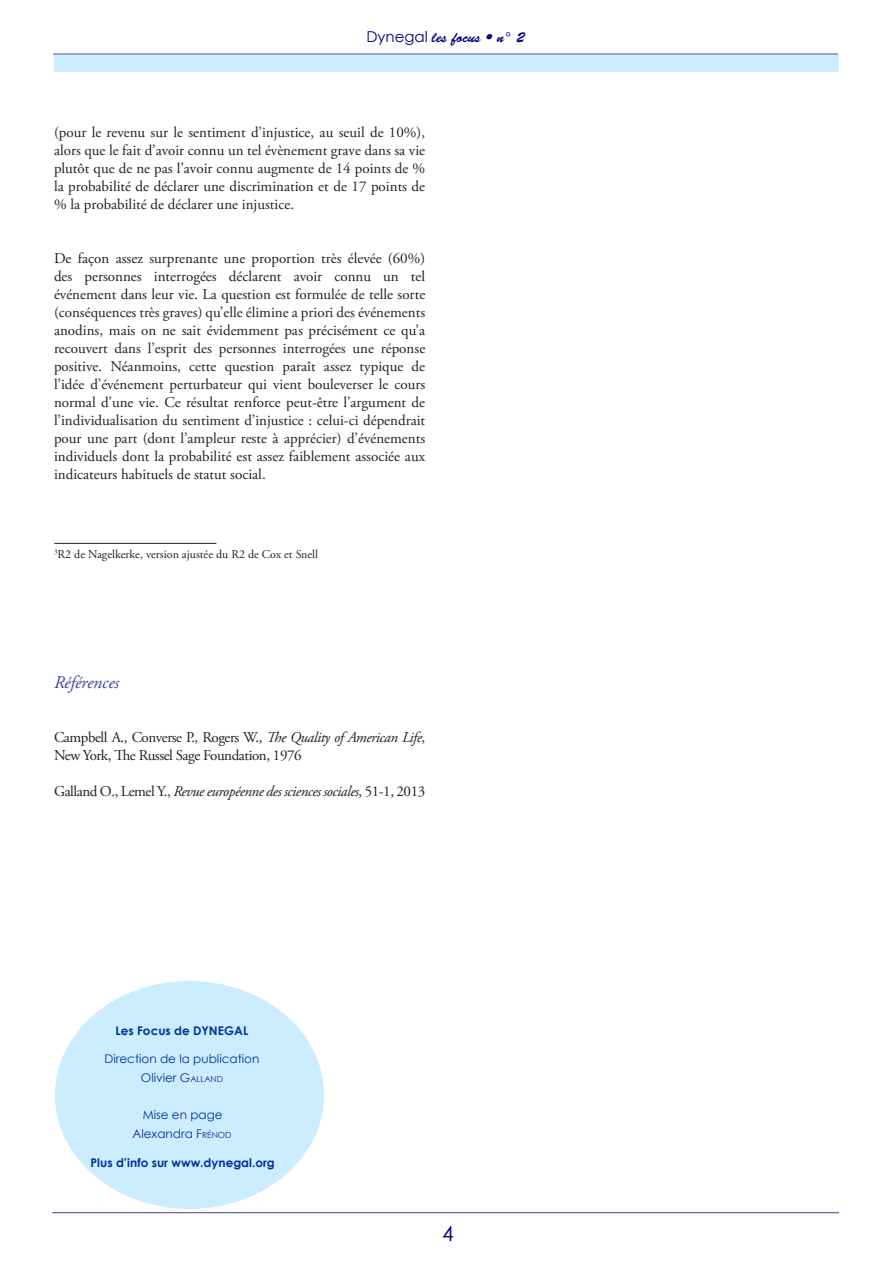
<style>
.page{position:relative;width:893px;height:1263px;background:#fff}
.page>*{position:absolute;margin:0;border:0;box-sizing:border-box;transform-origin:0 0}
.t1{font:21px "Century Gothic";color:#000080}
.t2{font:italic 18px "Adobe Garamond Pro";color:#3d439b}
.t3{font:15px/18px "Adobe Garamond Pro";color:#231f20;text-align:justify}
.t4{font:15px/18px "Adobe Garamond Pro";letter-spacing:-.03em;color:#231f20}
.t5{font:italic 15px "Adobe Garamond Pro";letter-spacing:-.03em;color:#231f20}
.t6{font:15px "Brush Script Std";color:#000080}
.t7{font:12px "Century Gothic";color:#039}
.t8{font:12px "Adobe Garamond Pro";color:#231f20}
.t9{font:700 12px "Century Gothic";color:#039}
.s1{font-family:"Century Gothic"}
.s2{font-style:italic}
.s3{font-style:normal}
.s4{font-style:inherit}
.s5{font-size:8.4px}
</style>
<div class="page">
<hr style="left:53px;top:54px;width:785px;height:1px;background:#40439b">
<hr style="left:52px;top:1212px;width:787px;height:1px;background:#40439b">
<div style="left:54px;top:55px;width:785px;height:17px;background:#ccecff"></div>
<hr style="left:54px;top:543px;width:162px;height:1px;background:#231f20">
<div style="left:55px;top:981px;width:269px;height:228px;background:#ccecff;border-radius:50%"></div>
<p class="t6" style="left:366px;top:29px;width:160px"><span class="s1">Dynegal</span> les focus • n° 2</p>
<p class="t3" style="left:54px;top:124px;width:373px">(pour le revenu sur le sentiment d’injustice, au seuil de 10%), alors que le fait d’avoir connu un tel évènement grave dans sa vie plutôt que de ne pas l’avoir connu augmente de 14 points de % la probabilité de déclarer une discrimination et de 17 points de % la probabilité de déclarer une injustice.</p>
<p class="t3" style="left:54px;top:250px;width:373px">De façon assez surprenante une proportion très élevée (60%) des personnes interrogées déclarent avoir connu un tel événement dans leur vie. La question est formulée de telle sorte (conséquences très graves) qu’elle élimine a priori des événements anodins, mais on ne sait évidemment pas précisément ce qu’a recouvert dans l’esprit des personnes interrogées une réponse positive. Néanmoins, cette question paraît assez typique de l’idée d’événement perturbateur qui vient bouleverser le cours normal d’une vie. Ce résultat renforce peut-être l’argument de l’individualisation du sentiment d’injustice : celui-ci dépendrait pour une part (dont l’ampleur reste à apprécier) d’événements individuels dont la probabilité est assez faiblement associée aux indicateurs habituels de statut social.</p>
<p class="t8" style="left:54px;top:547px;width:266px"><sup>3</sup>R2 de Nagelkerke, version ajustée du R2 de Cox et Snell</p>
<p class="t2" style="left:54px;top:671px;width:67px">Références</p>
<p class="t4" style="left:54px;top:728px;width:373px">Campbell A., Converse P., Rogers W., <span class="s2">The Quality of American Life</span>,<br>New York, The Russel Sage Foundation, 1976</p>
<p class="t5" style="left:54px;top:782px;width:373px"><span class="s3">Galland O., Lemel Y.,</span> Revue européenne des sciences sociales<span class="s3">, 51-1, 2013</span></p>
<p class="t9" style="left:116px;top:1021px;width:134px">Les Focus de DYNEGAL</p>
<p class="t7" style="left:105px;top:1051px;width:156px">Direction de la publication</p>
<p class="t7" style="left:141px;top:1069px;width:84px">Olivier <span class="s4">G</span><span class="s5">ALLAND</span></p>
<p class="t7" style="left:143px;top:1107px;width:81px">Mise en page</p>
<p class="t7" style="left:133px;top:1125px;width:100px">Alexandra <span class="s4">F</span><span class="s5">RÉNOD</span></p>
<p class="t9" style="left:91px;top:1153px;width:186px">Plus d’info sur www.dynegal.org</p>
<p class="t1" style="left:442px;top:1219px;width:13px">4</p>
</div>
